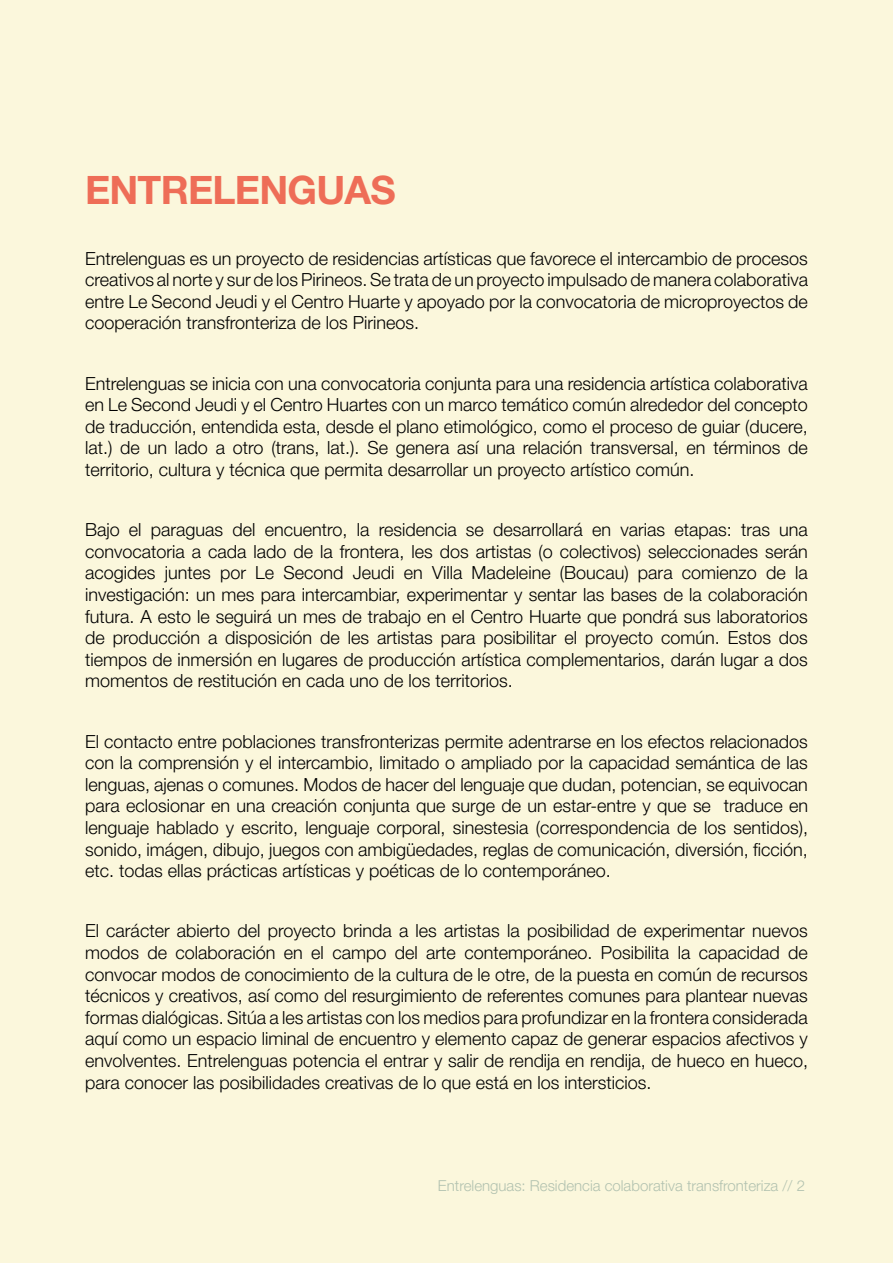
<style>
.page{position:relative;width:893px;height:1263px;background:#fbf7dc}
.page>*{position:absolute;margin:0;border:0;box-sizing:border-box;transform-origin:0 0}
.t1{font:700 39px "Helvetica Neue LT Pro";letter-spacing:-.02em;color:#ee6d57}
.t2{font:300 18px/21.6px "Helvetica Neue LT Pro";color:#000;text-align:justify}
.t3{font:300 15px "Helvetica Neue LT Pro";color:#b2c2b0}
</style>
<div class="page">
<h1 class="t1" style="left:85px;top:166px;width:312px">ENTRELENGUAS</h1>
<p class="t2" style="left:85px;top:247px;width:724px">Entrelenguas es un proyecto de residencias artísticas que favorece el intercambio de procesos creativos al norte y sur de los Pirineos. Se trata de un proyecto impulsado de manera colaborativa entre Le Second Jeudi y el Centro Huarte y apoyado por la convocatoria de microproyectos de cooperación transfronteriza de los Pirineos.</p>
<p class="t2" style="left:85px;top:372px;width:724px">Entrelenguas se inicia con una convocatoria conjunta para una residencia artística colaborativa en Le Second Jeudi y el Centro Huartes con un marco temático común alrededor del concepto de traducción, entendida esta, desde el plano etimológico, como el proceso de guiar (ducere, lat.) de un lado a otro (trans, lat.). Se genera así una relación transversal, en términos de territorio, cultura y técnica que permita desarrollar un proyecto artístico común.</p>
<p class="t2" style="left:85px;top:519px;width:724px">Bajo el paraguas del encuentro, la residencia se desarrollará en varias etapas: tras una convocatoria a cada lado de la frontera, les dos artistas (o colectivos) seleccionades serán acogides juntes por Le Second Jeudi en Villa Madeleine (Boucau) para comienzo de la investigación: un mes para intercambiar, experimentar y sentar las bases de la colaboración futura. A esto le seguirá un mes de trabajo en el Centro Huarte que pondrá sus laboratorios de producción a disposición de les artistas para posibilitar el proyecto común. Estos dos tiempos de inmersión en lugares de producción artística complementarios, darán lugar a dos momentos de restitución en cada uno de los territorios.</p>
<p class="t2" style="left:85px;top:730px;width:724px">El contacto entre poblaciones transfronterizas permite adentrarse en los efectos relacionados con la comprensión y el intercambio, limitado o ampliado por la capacidad semántica de las lenguas, ajenas o comunes. Modos de hacer del lenguaje que dudan, potencian, se equivocan para eclosionar en una creación conjunta que surge de un estar-entre y que se traduce en lenguaje hablado y escrito, lenguaje corporal, sinestesia (correspondencia de los sentidos), sonido, imágen, dibujo, juegos con ambigüedades, reglas de comunicación, diversión, ficción, etc. todas ellas prácticas artísticas y poéticas de lo contemporáneo.</p>
<p class="t2" style="left:85px;top:920px;width:724px">El carácter abierto del proyecto brinda a les artistas la posibilidad de experimentar nuevos modos de colaboración en el campo del arte contemporáneo. Posibilita la capacidad de convocar modos de conocimiento de la cultura de le otre, de la puesta en común de recursos técnicos y creativos, así como del resurgimiento de referentes comunes para plantear nuevas formas dialógicas. Sitúa a les artistas con los medios para profundizar en la frontera considerada aquí como un espacio liminal de encuentro y elemento capaz de generar espacios afectivos y envolventes. Entrelenguas potencia el entrar y salir de rendija en rendija, de hueco en hueco, para conocer las posibilidades creativas de lo que está en los intersticios.</p>
<p class="t3" style="left:438px;top:1176px;width:369px">Entrelenguas: Residencia colaborativa transfronteriza // 2</p>
</div>
